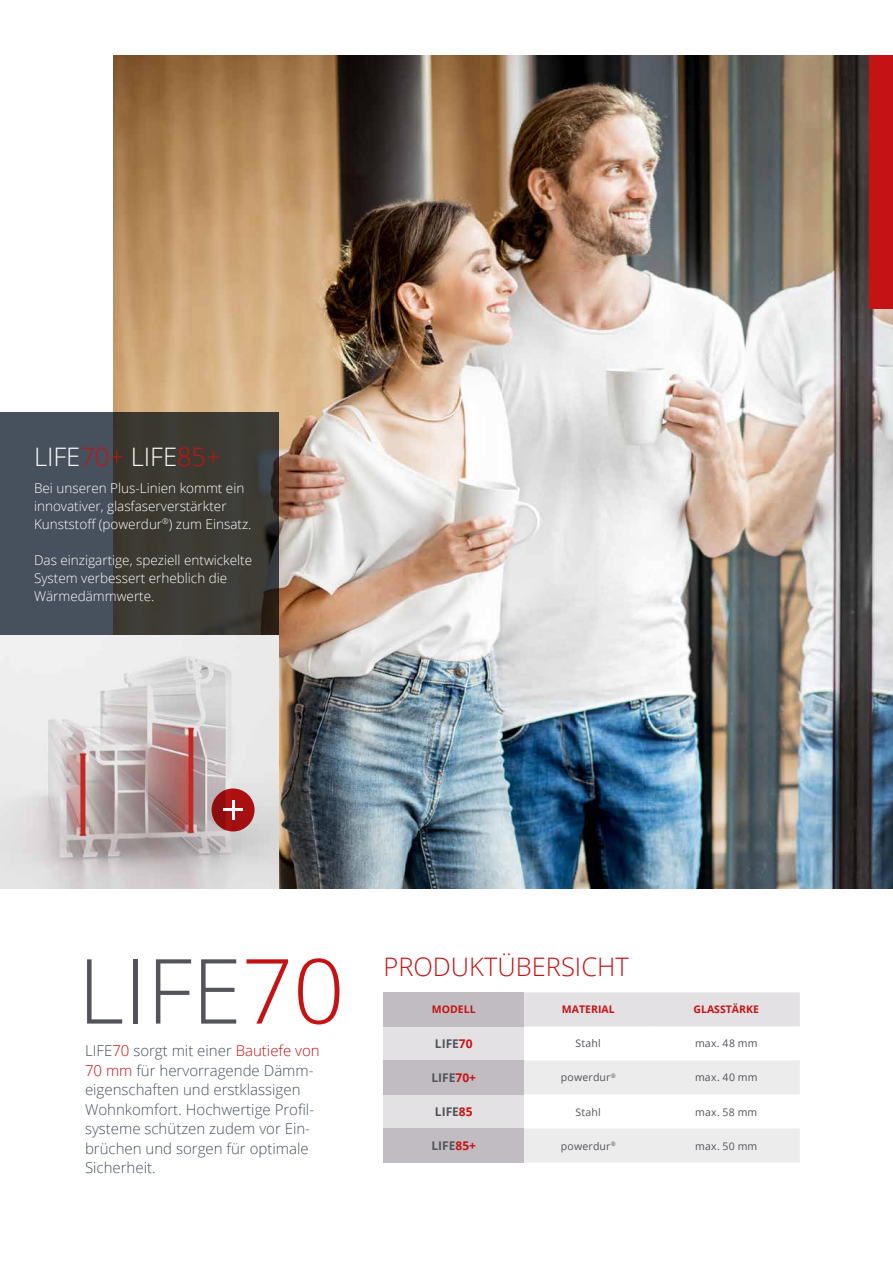
<style>
.page{position:relative;width:893px;height:1263px;background:#fff}
.page>*{position:absolute;margin:0;border:0;box-sizing:border-box;transform-origin:0 0}
.t1{font:300 90px "Open Sans";color:#52545a}
.t2{font:300 25.5px "Open Sans";color:#c51315}
.t3{font:300 25.5px "Open Sans";color:#fff}
.t4{font:300 15px/19.5px "Open Sans";color:#46515d}
.t5{font:300 13.5px/18px "Open Sans";color:#fff}
.t6{font:700 12px "Open Sans";color:#52545a}
.t7{font:10.5px "Open Sans";letter-spacing:.02em;color:#52545a}
.t8{font:700 10.5px "Open Sans";color:#c51315}
.s1{color:#c51315}
</style>
<div class="page">
<img style="left:113px;top:55px;width:780px;height:834px">
<img style="left:1px;top:635px;width:278px;height:254px">
<svg style="left:212px;top:788px;width:43px;height:43px"></svg>
<hr style="left:232px;top:800px;width:2px;height:20px;background:#fff">
<hr style="left:223px;top:809px;width:20px;height:2px;background:#fff">
<svg style="left:0;top:412px;width:279px;height:223px;background:#3f4343"></svg>
<div style="left:383px;top:992px;width:141px;height:170px;background:#e3e1e3"></div>
<div style="left:383px;top:992px;width:141px;height:34px;background:#c1bcc1"></div>
<div style="left:383px;top:1060px;width:141px;height:34px;background:#c1bcc1"></div>
<div style="left:383px;top:1128px;width:141px;height:34px;background:#c1bcc1"></div>
<div style="left:524px;top:992px;width:276px;height:34px;background:#e3e1e3"></div>
<svg style="left:524px;top:1060px;width:276px;height:102px"></svg>
<hr style="left:652px;top:1094px;width:1px;height:34px;background:#fff">
<div style="left:870px;top:55px;width:23px;height:254px;background:#c51315"></div>
<h2 class="t3" style="left:34px;top:440px;width:188px">LIFE<span class="s1">70+</span> LIFE<span class="s1">85+</span></h2>
<p class="t5" style="left:34px;top:478px;width:219px">Bei unseren Plus-Linien kommt ein innovativer, glasfaserverstärkter<br>Kunststoff (powerdur<sup>®</sup>) zum Einsatz.</p>
<p class="t5" style="left:34px;top:550px;width:220px">Das einzigartige, speziell entwickelte<br>System verbessert erheblich die<br>Wärmedämmwerte.</p>
<h1 class="t1" style="left:78px;top:929px;width:268px">LIFE<span class="s1">70</span></h1>
<p class="t4" style="left:85px;top:1041px;width:236px">LIFE<span class="s1">70</span> sorgt mit einer <span class="s1">Bautiefe von<br>70 mm</span> für hervorragende Dämm&shy;eigenschaften und erstklassigen<br>Wohnkomfort. Hochwertige Profil&shy;systeme schützen zudem vor Ein&shy;brüchen und sorgen für optimale<br>Sicherheit.</p>
<h2 class="t2" style="left:383px;top:949px;width:247px">PRODUKTÜBERSICHT</h2>
<p class="t8" style="left:432px;top:1002px;width:45px">MODELL</p>
<p class="t8" style="left:562px;top:1002px;width:54px">MATERIAL</p>
<p class="t8" style="left:693px;top:1002px;width:67px">GLASSTÄRKE</p>
<p class="t6" style="left:435px;top:1035px;width:39px">LIFE<span class="s1">70</span></p>
<p class="t7" style="left:575px;top:1036px;width:27px">Stahl</p>
<p class="t7" style="left:695px;top:1036px;width:64px">max. 48 mm</p>
<p class="t6" style="left:431px;top:1069px;width:46px">LIFE<span class="s1">70+</span></p>
<p class="t7" style="left:561px;top:1070px;width:57px">powerdur<sup>®</sup></p>
<p class="t7" style="left:695px;top:1070px;width:64px">max. 40 mm</p>
<p class="t6" style="left:435px;top:1103px;width:39px">LIFE<span class="s1">85</span></p>
<p class="t7" style="left:575px;top:1104px;width:27px">Stahl</p>
<p class="t7" style="left:695px;top:1104px;width:64px">max. 58 mm</p>
<p class="t6" style="left:431px;top:1137px;width:46px">LIFE<span class="s1">85+</span></p>
<p class="t7" style="left:561px;top:1138px;width:57px">powerdur<sup>®</sup></p>
<p class="t7" style="left:695px;top:1138px;width:64px">max. 50 mm</p>
</div>
